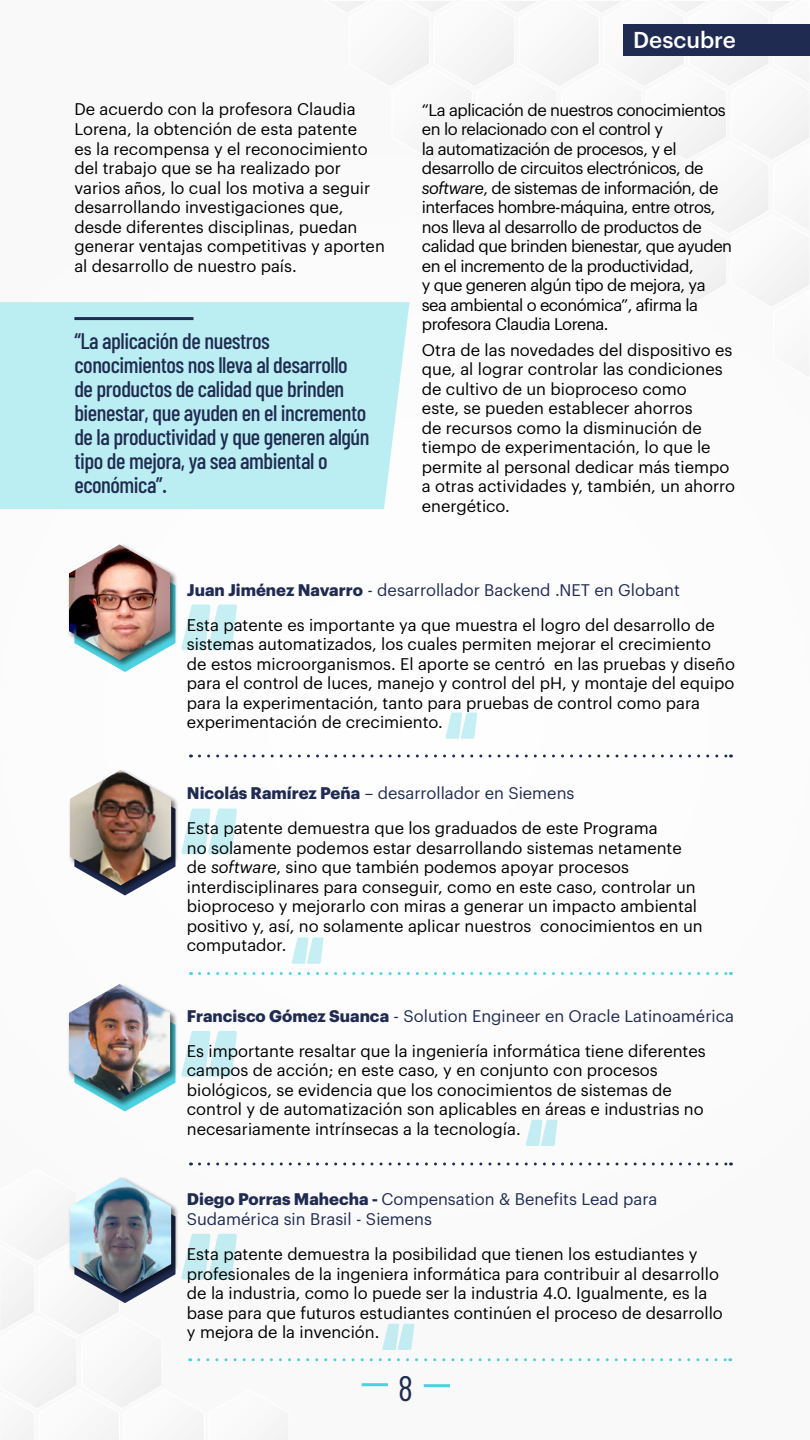
<style>
.page{position:relative;width:810px;height:1440px;background:#fff}
.page>*{position:absolute;margin:0;border:0;box-sizing:border-box;transform-origin:0 0}
.t1{font:35.25px "Barlow Condensed";color:#202b51}
.t2{font:500 22.5px/24px "Barlow Condensed";letter-spacing:-.02em;color:#202b51}
.t3{font:500 22.5px "Graphik";color:#fff}
.t4{font:16.5px/19.5px "Graphik";color:#000}
.t5{font:16.5px/19.5px "Graphik";letter-spacing:-.03em;color:#000}
.t6{font:16.5px/19.5px "Graphik";color:#202b51}
.s1{font-style:italic}
.s2{font-weight:700;color:#202b51}
.s3{color:#202b51}
.s4{font-weight:700}
</style>
<div class="page">
<svg style="left:332px;top:1px;width:478px;height:376px"></svg>
<div style="left:624px;top:24px;width:186px;height:31px;background:#202b51"></div>
<div style="left:0;top:302px;width:410px;height:207px;background:#bbeef3"></div>
<hr style="left:74px;top:317px;width:119px;height:3px;background:#202b51">
<svg style="left:200px;top:754px;width:531px;height:4px"></svg>
<svg style="left:200px;top:972px;width:531px;height:3px"></svg>
<svg style="left:118px;top:604px;width:119px;height:68px"></svg>
<svg style="left:119px;top:1031px;width:118px;height:81px"></svg>
<div style="left:67px;top:544px;width:111px;height:124px;background:#000;opacity:.57"></div>
<img style="left:69px;top:544px;width:101px;height:116px">
<div style="left:67px;top:983px;width:111px;height:125px;background:#000;opacity:.57"></div>
<img style="left:69px;top:984px;width:101px;height:116px">
<svg style="left:120px;top:808px;width:117px;height:88px"></svg>
<div style="left:68px;top:769px;width:111px;height:124px;background:#000;opacity:.57"></div>
<img style="left:70px;top:770px;width:101px;height:115px">
<svg style="left:445px;top:712px;width:32px;height:27px"></svg>
<svg style="left:292px;top:938px;width:32px;height:26px"></svg>
<svg style="left:1px;top:1162px;width:730px;height:278px"></svg>
<svg style="left:526px;top:1120px;width:32px;height:26px"></svg>
<h2 class="t3" style="left:633px;top:23px;width:104px">Descubre</h2>
<p class="t4" style="left:74px;top:98px;width:312px">De acuerdo con la profesora Claudia Lorena, la obtención de esta patente<br>es la recompensa y el reconocimiento del trabajo que se ha realizado por varios años, lo cual los motiva a seguir desarrollando investigaciones que, desde diferentes disciplinas, puedan generar ventajas competitivas y aporten al desarrollo de nuestro país.</p>
<p class="t5" style="left:422px;top:98px;width:312px">“La aplicación de nuestros conocimientos en lo relacionado con el control y<br>la automatización de procesos, y el desarrollo de circuitos electrónicos, de <span class="s1">software</span>, de sistemas de información, de interfaces hombre-máquina, entre otros, nos lleva al desarrollo de productos de calidad que brinden bienestar, que ayuden en el incremento de la productividad,<br>y que generen algún tipo de mejora, ya sea ambiental o económica”, afirma la profesora Claudia Lorena.</p>
<p class="t4" style="left:422px;top:338px;width:315px">Otra de las novedades del dispositivo es que, al lograr controlar las condiciones de cultivo de un bioproceso como<br>este, se pueden establecer ahorros<br>de recursos como la disminución de tiempo de experimentación, lo que le permite al personal dedicar más tiempo a otras actividades y, también, un ahorro energético.</p>
<h2 class="t2" style="left:74px;top:328px;width:297px">“La aplicación de nuestros conocimientos nos lleva al desarrollo de productos de calidad que brinden bienestar, que ayuden en el incremento de la productividad y que generen algún tipo de mejora, ya sea ambiental o económica”.</h2>
<p class="t4" style="left:187px;top:571px;width:529px;line-height:35.2px"><span class="s2">Juan Jiménez Navarro</span> <span class="s3">- desarrollador Backend .NET en Globant<br></span>Esta patente es importante ya que muestra el logro del desarrollo de</p>
<p class="t4" style="left:187px;top:633px;width:550px">sistemas automatizados, los cuales permiten mejorar el crecimiento<br>de estos microorganismos. El aporte se centró en las pruebas y diseño para el control de luces, manejo y control del pH, y montaje del equipo para la experimentación, tanto para pruebas de control como para experimentación de crecimiento.</p>
<p class="t4" style="left:187px;top:774px;width:472px;line-height:35.2px"><span class="s2">Nicolás Ramírez Peña</span> <span class="s3">– desarrollador en Siemens<br></span>Esta patente demuestra que los graduados de este Programa</p>
<p class="t4" style="left:187px;top:836px;width:517px">no solamente podemos estar desarrollando sistemas netamente de <span class="s1">software</span>, sino que también podemos apoyar procesos interdisciplinares para conseguir, como en este caso, controlar un bioproceso y mejorarlo con miras a generar un impacto ambiental positivo y, así, no solamente aplicar nuestros conocimientos en un computador.</p>
<p class="t4" style="left:187px;top:997px;width:549px;line-height:35.2px"><span class="s2">Francisco Gómez Suanca</span> <span class="s3">- Solution Engineer en Oracle Latinoamérica<br></span>Es importante resaltar que la ingeniería informática tiene diferentes</p>
<p class="t4" style="left:187px;top:1059px;width:518px">campos de acción; en este caso, y en conjunto con procesos biológicos, se evidencia que los conocimientos de sistemas de control y de automatización son aplicables en áreas e industrias no necesariamente intrínsecas a la tecnología.</p>
<p class="t6" style="left:187px;top:1188px;width:472px"><span class="s4">Diego Porras Mahecha -</span> Compensation &amp; Benefits Lead para<br>Sudamérica sin Brasil - Siemens</p>
<p class="t4" style="left:187px;top:1243px;width:538px">Esta patente demuestra la posibilidad que tienen los estudiantes y profesionales de la ingeniera informática para contribuir al desarrollo de la industria, como lo puede ser la industria 4.0. Igualmente, es la base para que futuros estudiantes continúen el proceso de desarrollo y mejora de la invención.</p>
<h1 class="t1" style="left:398px;top:1366px;width:16px">8</h1>
</div>
